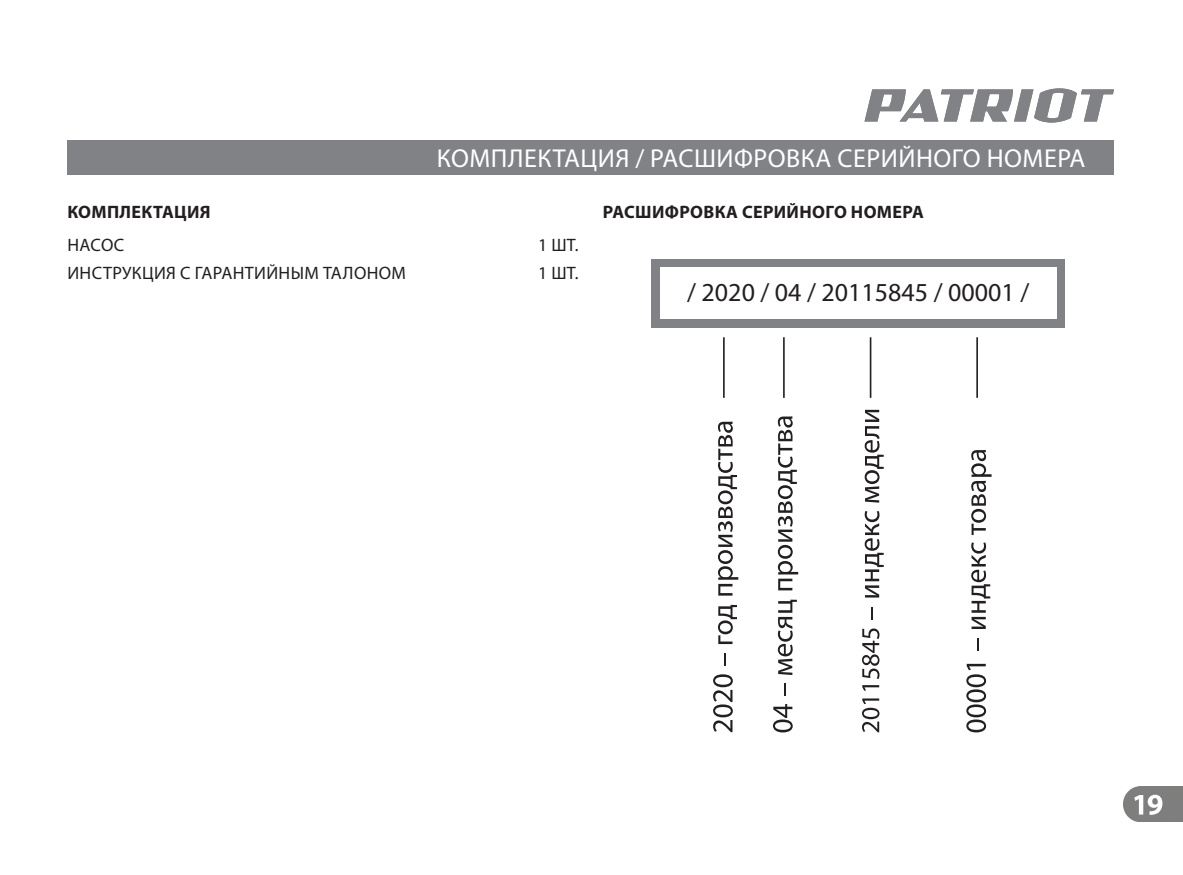
<style>
.page{position:relative;width:1183px;height:875px;background:#fff}
.page>*{position:absolute;margin:0;border:0;box-sizing:border-box;transform-origin:0 0}
.t1{font:26px "Myriad Pro";letter-spacing:.02em;color:#fff}
.t2{font:26px "Myriad Pro";color:#231f20}
.t3{font:18px "Myriad Pro";letter-spacing:.02em;color:#231f20}
.t4{font:700 18px "Myriad Pro";letter-spacing:.02em;color:#231f20}
</style>
<div class="page">
<img style="left:1123px;top:786px;width:60px;height:35px">
<svg style="left:1134px;top:794px;width:28px;height:20px"></svg>
<svg style="left:864px;top:88px;width:250px;height:35px"></svg>
<div style="left:67px;top:141px;width:1047px;height:34px;background:#808285"></div>
<svg style="left:713px;top:674px;width:20px;height:58px"></svg>
<svg style="left:724px;top:653px;width:2px;height:13px"></svg>
<svg style="left:718px;top:605px;width:19px;height:39px"></svg>
<svg style="left:718px;top:421px;width:20px;height:174px"></svg>
<svg style="left:773px;top:704px;width:19px;height:28px"></svg>
<svg style="left:784px;top:683px;width:2px;height:13px"></svg>
<svg style="left:778px;top:599px;width:19px;height:76px"></svg>
<svg style="left:778px;top:416px;width:20px;height:174px"></svg>
<svg style="left:862px;top:698px;width:17px;height:34px"></svg>
<svg style="left:862px;top:685px;width:17px;height:5px"></svg>
<svg style="left:862px;top:628px;width:17px;height:51px"></svg>
<svg style="left:871px;top:607px;width:1px;height:12px"></svg>
<svg style="left:864px;top:511px;width:19px;height:86px"></svg>
<svg style="left:864px;top:410px;width:19px;height:92px"></svg>
<svg style="left:966px;top:664px;width:20px;height:68px"></svg>
<svg style="left:977px;top:638px;width:2px;height:13px"></svg>
<svg style="left:971px;top:542px;width:19px;height:87px"></svg>
<svg style="left:971px;top:450px;width:20px;height:85px"></svg>
<hr style="left:723px;top:337px;width:1px;height:61px;background:#231f20">
<hr style="left:783px;top:337px;width:1px;height:61px;background:#231f20">
<hr style="left:870px;top:337px;width:1px;height:61px;background:#231f20">
<hr style="left:976px;top:337px;width:2px;height:61px;background:#231f20">
<div style="left:651px;top:259px;width:414px;height:68px;background:#808285"></div>
<div style="left:660px;top:267px;width:397px;height:51px;background:#fff"></div>
<h1 class="t1" style="left:437px;top:143px;width:650px">КОМПЛЕКТАЦИЯ / РАСШИФРОВКА СЕРИЙНОГО НОМЕРА</h1>
<p class="t4" style="left:67px;top:201px;width:145px">КОМПЛЕКТАЦИЯ</p>
<p class="t3" style="left:67px;top:234px;width:58px">НАСОС</p>
<p class="t3" style="left:538px;top:234px;width:42px">1 ШТ.</p>
<p class="t3" style="left:67px;top:261px;width:340px">ИНСТРУКЦИЯ С ГАРАНТИЙНЫМ ТАЛОНОМ</p>
<p class="t3" style="left:538px;top:261px;width:42px">1 ШТ.</p>
<p class="t4" style="left:603px;top:201px;width:323px">РАСШИФРОВКА СЕРИЙНОГО НОМЕРА</p>
<h1 class="t2" style="left:687px;top:276px;width:344px">/ 2020 / 04 / 20115845 / 00001 /</h1>
</div>
